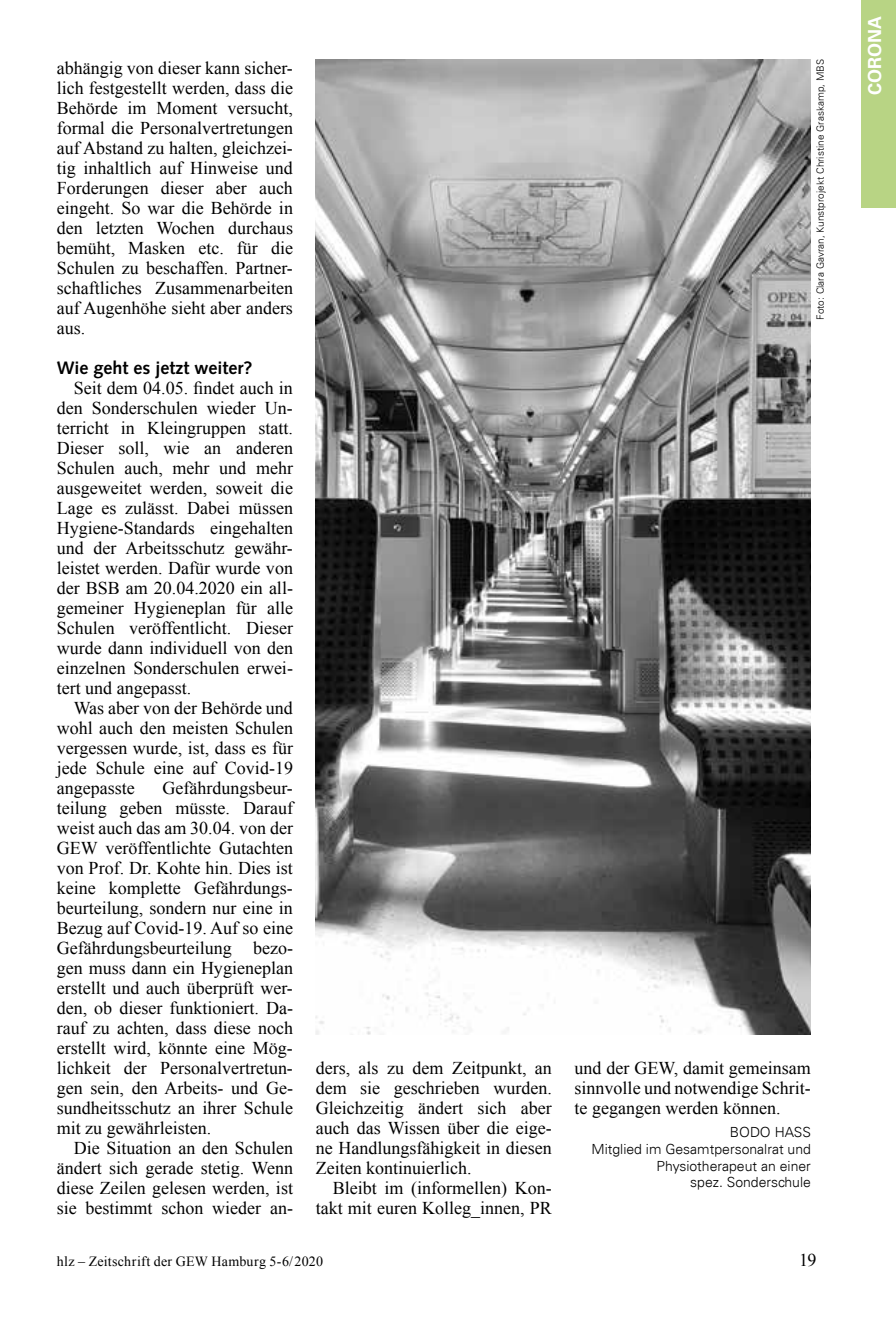
<style>
.page{position:relative;width:896px;height:1333px;background:#fff}
.page>*{position:absolute;margin:0;border:0;box-sizing:border-box;transform-origin:0 0}
.t1{font:18px/20px "Times New Roman";color:#000;text-align:justify}
.t2{font:700 18px "Syntax";color:#000}
.t3{font:700 18px "Univers LT";color:#fff}
.t4{font:300 14px/16.8px "Univers 45";color:#000;text-align:right}
.t5{font:14px "Times New Roman";letter-spacing:.015em;color:#000}
.t6{font:300 10px "Univers 45";color:#000}
</style>
<div class="page">
<img style="left:316px;top:59px;width:495px;height:975px">
<div style="left:862px;top:0;width:34px;height:207px;background:#b8d484"></div>
<p class="t1" style="left:57px;top:58px;width:238px">abhängig von dieser kann sicher&shy;lich festgestellt werden, dass die Behörde im Moment versucht, formal die Personalvertretungen auf Abstand zu halten, gleichzei&shy;tig inhaltlich auf Hinweise und Forderungen dieser aber auch eingeht. So war die Behörde in den letzten Wochen durchaus bemüht, Masken etc. für die Schulen zu beschaffen. Partner&shy;schaftliches Zusammenarbeiten auf Augenhöhe sieht aber anders aus.</p>
<p class="t2" style="left:57px;top:357px;width:197px">Wie geht es jetzt weiter?</p>
<p class="t1" style="left:57px;top:378px;width:238px;text-indent:17px">Seit dem 04.05. findet auch in den Sonderschulen wieder Un&shy;terricht in Kleingruppen statt.<br>Dieser soll, wie an anderen Schulen auch, mehr und mehr ausgeweitet werden, soweit die Lage es zulässt. Dabei müssen Hygiene-Standards eingehalten und der Arbeitsschutz gewähr&shy;leistet werden. Dafür wurde von der BSB am 20.04.2020 ein all&shy;gemeiner Hygieneplan für alle Schulen veröffentlicht. Dieser wurde dann individuell von den einzelnen Sonderschulen erwei&shy;tert und angepasst.</p>
<p class="t1" style="left:57px;top:698px;width:238px;text-indent:17px">Was aber von der Behörde und wohl auch den meisten Schulen vergessen wurde, ist, dass es für jede Schule eine auf Covid-19 angepasste</p>
<p class="t1" style="left:57px;top:777px;width:238px;text-indent:106px">Gefährdungsbeur&shy;teilung geben müsste. Darauf weist auch das am 30.04. von der GEW veröffentlichte Gutachten von Prof. Dr. Kohte hin. Dies ist keine komplette Gefährdungs&shy;beurteilung, sondern nur eine in Bezug auf Covid-19. Auf so eine Gefährdungsbeurteilung bezo&shy;gen muss dann ein Hygieneplan erstellt und auch überprüft wer&shy;den, ob dieser funktioniert. Da&shy;rauf zu achten, dass diese noch erstellt wird, könnte eine Mög&shy;lichkeit der Personalvertretun&shy;gen sein, den Arbeits- und Ge&shy;sundheitsschutz an ihrer Schule mit zu gewährleisten.</p>
<p class="t1" style="left:57px;top:1137px;width:238px;text-indent:17px">Die Situation an den Schulen ändert sich gerade stetig. Wenn diese Zeilen gelesen werden, ist sie bestimmt schon wieder an-</p>
<p class="t1" style="left:316px;top:1057px;width:238px">ders, als zu dem Zeitpunkt, an dem sie geschrieben wurden.<br>Gleichzeitig ändert sich aber auch das Wissen über die eige&shy;ne Handlungsfähigkeit in diesen Zeiten kontinuierlich.</p>
<p class="t1" style="left:316px;top:1177px;width:238px;text-align:right">Bleibt im (informellen) Kon&shy;takt mit euren Kolleg_innen, PR</p>
<p class="t6" style="left:814px;top:319px;width:262px;rotate:-90deg">Foto: Clara Gavran, Kunstprojekt Christine Graskamp, MBS</p>
<p class="t1" style="left:574px;top:1057px;width:238px">und der GEW, damit gemeinsam sinnvolle und notwendige Schrit&shy;te gegangen werden können.</p>
<p class="t4" style="left:591px;top:1123px;width:221px">BODO HASS<br>Mitglied im Gesamtpersonalrat und<br>Physiotherapeut an einer<br>spez. Sonderschule</p>
<p class="t5" style="left:57px;top:1251px;width:268px">hlz – Zeitschrift der GEW Hamburg 5-6/2020</p>
<p class="t1" style="left:799px;top:1249px;width:19px">19</p>
<p class="t3" style="left:864px;top:95px;width:80px;rotate:-90deg">CORONA</p>
</div>
